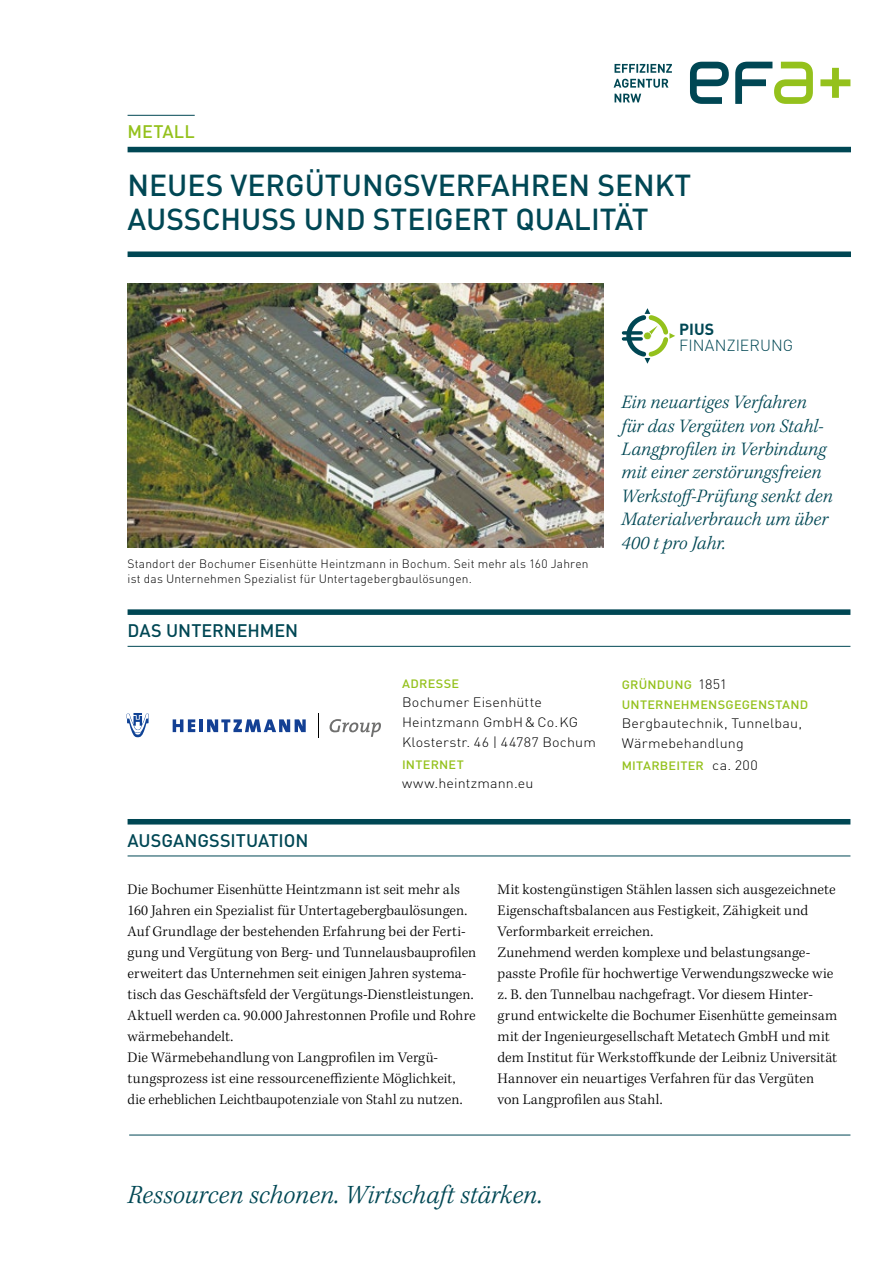
<style>
.page{position:relative;width:893px;height:1263px;background:#fff}
.page>*{position:absolute;margin:0;border:0;box-sizing:border-box;transform-origin:0 0}
.t1{font:500 30px/34.5px "DIN";color:#004754}
.t2{font:italic 300 27px "Kepler Std";color:#004754}
.t3{font:italic 300 19.5px/23.4px "Kepler Std";color:#004754}
.t4{font:500 18px "DIN";letter-spacing:-.005em;color:#004754}
.t5{font:500 18px "DIN";color:#94c11c}
.t6{font:300 15.9px "DIN";color:#004754}
.t7{font:700 15.9px "DIN";color:#004754}
.t8{font:300 15px/21px "Kepler Std";letter-spacing:.005em;color:#000}
.t9{font:300 13.5px/20.2px "DIN";letter-spacing:.01em;color:#000;scale:1.06 1}
.t10{font:300 12px/15.8px "DIN";letter-spacing:.015em;color:#000}
.t11{font:500 12px/20.2px "DIN";letter-spacing:.015em;color:#94c11c;scale:1.06 1}
.s1{font-weight:300;font-size:13.5px;color:#000}
</style>
<div class="page">
<svg style="left:615px;top:94px;width:26px;height:8px"></svg>
<svg style="left:614px;top:79px;width:54px;height:9px"></svg>
<svg style="left:615px;top:64px;width:57px;height:9px"></svg>
<svg style="left:690px;top:62px;width:160px;height:42px"></svg>
<svg style="left:626px;top:308px;width:49px;height:56px"></svg>
<svg style="left:623px;top:331px;width:18px;height:4px"></svg>
<svg style="left:623px;top:337px;width:18px;height:4px"></svg>
<img style="left:128px;top:283px;width:475px;height:264px">
<svg style="left:173px;top:719px;width:22px;height:13px"></svg>
<hr style="left:199px;top:719px;width:4px;height:13px;background:#134094">
<svg style="left:207px;top:719px;width:99px;height:13px"></svg>
<svg style="left:318px;top:713px;width:1px;height:24px"></svg>
<svg style="left:127px;top:713px;width:22px;height:24px"></svg>
<svg style="left:330px;top:719px;width:51px;height:18px"></svg>
<hr style="left:129px;top:1135px;width:721px;height:1px;background:#004754">
<div style="left:128px;top:147px;width:723px;height:5px;background:#004754"></div>
<div style="left:128px;top:251px;width:723px;height:6px;background:#004754"></div>
<hr style="left:128px;top:115px;width:67px;height:1px;background:#004754">
<div style="left:128px;top:609px;width:722px;height:6px;background:#004754"></div>
<hr style="left:128px;top:646px;width:722px;height:1px;background:#004754">
<div style="left:128px;top:819px;width:722px;height:5px;background:#004754"></div>
<hr style="left:128px;top:855px;width:722px;height:1px;background:#004754">
<p class="t5" style="left:128px;top:120px;width:69px">M ETALL</p>
<h1 class="t1" style="left:128px;top:167px;width:565px">N EUES VERGÜTUNGSVERFAHREN SENKT<br>AUSSCHUSS UND STEIGERT QUALITÄT</h1>
<p class="t7" style="left:679px;top:319px;width:37px">Pius</p>
<p class="t6" style="left:679px;top:335px;width:116px">Finanzierung</p>
<p class="t10" style="left:128px;top:555px;width:463px">Standort der Bochumer Eisenhütte Heintzmann in Bochum. Seit mehr als 160 Jahren ist das U nternehmen Spezialist für U ntertagebergbaulösungen.</p>
<p class="t4" style="left:128px;top:619px;width:172px">DAS UNTERNEHMEN</p>
<p class="t4" style="left:128px;top:829px;width:182px">AUSGANGSSITUATION</p>
<p class="t11" style="left:402px;top:673px;width:55px">ADRESSE</p>
<p class="t9" style="left:402px;top:691px;width:184px">Bochumer Eisenhütte<br>Heintzmann GmbH&amp;Co. KG<br>Klosterstr. 46 | 44787 Bochum</p>
<p class="t11" style="left:402px;top:754px;width:60px">I NTERNET</p>
<p class="t9" style="left:402px;top:772px;width:125px">www.heintzmann.eu</p>
<h3 class="t3" style="left:621px;top:391px;width:213px">Ein neuartiges Verfahren für das Vergüten von Stahl-<br>Langprofilen in Verbindung mit einer zerstörungsfreien<br>Werkstoff-Prüfung senkt den<br>Materialverbrauch um über<br>400 t pro Jahr.</h3>
<p class="t11" style="left:622px;top:674px;width:178px">GRÜNDUNG <span class="s1">1851<br></span>U NTERNEHMENS-GEGENSTAND</p>
<p class="t9" style="left:622px;top:713px;width:172px">Bergbautechnik, Tunnelbau,<br>Wärmebehandlung</p>
<p class="t11" style="left:622px;top:755px;width:130px">M ITARBEITER <span class="s1">ca. 200</span></p>
<p class="t8" style="left:128px;top:879px;width:350px">Die Bochumer Eisenhütte Heintzmann ist seit mehr als 160 Jahren ein Spezialist für Untertagebergbaulösungen.<br>Auf Grundlage der bestehenden Erfahrung bei der Ferti&shy;gung und Vergütung von Berg- und Tunnelausbauprofilen erweitert das Unternehmen seit einigen Jahren systema&shy;tisch das Geschäftsfeld der Vergütungs-Dienstleistungen.<br>Aktuell werden ca. 90.000 Jahrestonnen Profile und Rohre wärmebehandelt.<br>Die Wärmebehandlung von Langprofilen im Vergü&shy;tungsprozess ist eine ressourceneffiziente Möglichkeit, die erheblichen Leichtbaupotenziale von Stahl zu nutzen.</p>
<p class="t8" style="left:498px;top:879px;width:341px">Mit kostengünstigen Stählen lassen sich ausgezeichnete Eigenschaftsbalancen aus Festigkeit, Zähigkeit und Verformbarkeit erreichen.<br>Zunehmend werden komplexe und belastungsange&shy;passte Profile für hochwertige Verwendungszwecke wie z. B. den Tunnelbau nachgefragt. Vor diesem Hinter&shy;grund entwickelte die Bochumer Eisenhütte gemeinsam mit der Ingenieurgesellschaft Metatech GmbH und mit dem Institut für Werkstoffkunde der Leibniz Universität Hannover ein neuartiges Verfahren für das Vergüten von Langprofilen aus Stahl.</p>
<h2 class="t2" style="left:128px;top:1179px;width:417px">Ressourcen schonen. Wirtschaft stärken.</h2>
</div>
